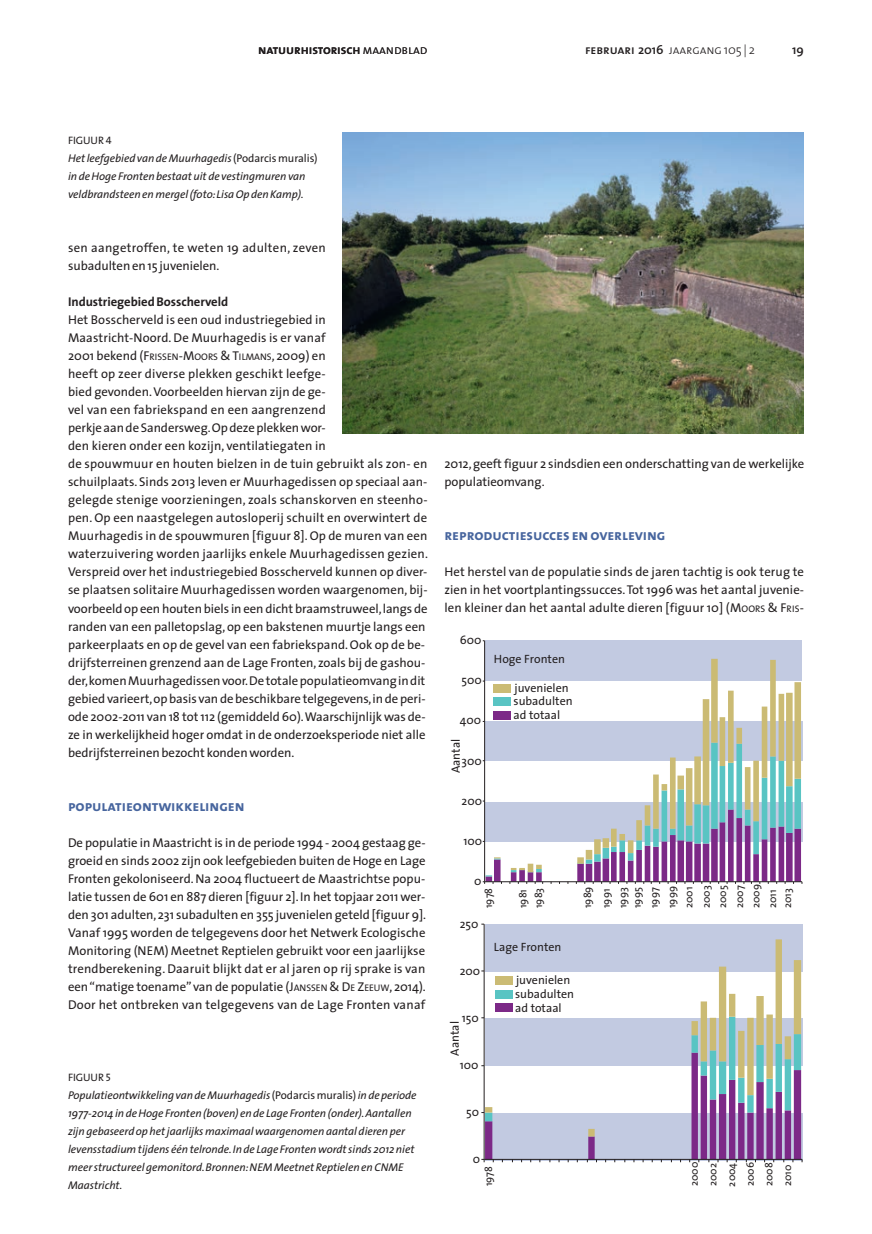
<style>
.page{position:relative;width:872px;height:1234px;background:#fff}
.page>*{position:absolute;margin:0;border:0;box-sizing:border-box;transform-origin:0 0}
.t1{font:15px "The Sans Bold Caps";letter-spacing:-.005em;color:#47659e}
.t2{font:12.75px/18px "The Sans";letter-spacing:.005em;color:#231f20}
.t3{font:12.75px "The Sans Semi Bold Caps";letter-spacing:-.005em;color:#231f20}
.t4{font:700 12.75px "The Sans";letter-spacing:-.005em;color:#231f20}
.t5{font:600 12.75px "The Sans";color:#231f20}
.t6{font:12px/13.8px "The Sans";color:#231f20}
.t7{font:italic 11.25px/18px "The Sans";letter-spacing:-.005em;color:#231f20}
.t8{font:10.8px "The Sans Caps";letter-spacing:-.005em;color:#231f20}
.t9{font:10.5px/18.8px "The Sans";color:#231f20}
.t10{font:9.6px "The Sans";letter-spacing:.005em;color:#231f20}
.s1{font-family:"The Sans Light Caps"}
.s2{font-family:"The Sans";font-weight:600}
.s3{font-family:"The Sans";font-weight:300}
.s4{font-style:normal}
.s5{font-size:12.75px}
.s6{font-style:inherit}
.s7{font-size:9.6px}
</style>
<div class="page">
<div style="left:485px;top:640px;width:317px;height:41px;background:#c2cae1"></div>
<div style="left:484px;top:923px;width:318px;height:48px;background:#c2cae1"></div>
<svg style="left:494px;top:658px;width:307px;height:84px"></svg>
<hr style="left:484px;top:640px;width:1px;height:241px;background:#231f20">
<svg style="left:483px;top:742px;width:319px;height:141px"></svg>
<svg style="left:485px;top:939px;width:316px;height:77px"></svg>
<hr style="left:484px;top:923px;width:1px;height:236px;background:#231f20">
<svg style="left:481px;top:1016px;width:321px;height:145px"></svg>
<div style="left:495px;top:975px;width:17px;height:9px;background:#cbbb74"></div>
<div style="left:495px;top:989px;width:17px;height:9px;background:#59c4c3"></div>
<div style="left:495px;top:1003px;width:17px;height:8px;background:#7c2987"></div>
<div style="left:494px;top:683px;width:17px;height:9px;background:#cbbb74"></div>
<div style="left:494px;top:697px;width:17px;height:8px;background:#59c4c3"></div>
<div style="left:494px;top:711px;width:17px;height:8px;background:#7c2987"></div>
<img style="left:342px;top:132px;width:462px;height:301px">
<p class="t3" style="left:258px;top:39px;width:171px">natuurhistorisch<span class="s1">maandblad</span></p>
<p class="t3" style="left:585px;top:39px;width:171px">februari <span class="s2">2016</span> <span class="s1">jaargang</span> <span class="s3">105 | 2</span></p>
<p class="t5" style="left:792px;top:39px;width:13px">19</p>
<p class="t8" style="left:68px;top:131px;width:45px">FIGUUR 4</p>
<p class="t7" style="left:68px;top:149px;width:251px">Het leefgebied van de Muurhagedis <span class="s4">(Podarcis muralis) </span>in de Hoge Fronten bestaat uit de vestingmuren van veldbrandsteen en mergel (foto: Lisa Op den Kamp).</p>
<p class="t2" style="left:68px;top:238px;width:259px">sen aangetroffen, te weten 19 adulten, zeven subadulten en 15 juvenielen.</p>
<p class="t4" style="left:68px;top:291px;width:162px">Industriegebied Bosscherveld</p>
<p class="t2" style="left:68px;top:310px;width:259px">Het Bosscherveld is een oud industriegebied in<br>Maastricht-Noord. De Muurhagedis is er vanaf</p>
<p class="t10" style="left:68px;top:349px;width:259px"><span class="s5">2001 bekend (</span><span class="s5">F</span>RISSEN<span class="s5">-M</span>OORS <span class="s5">&amp; T</span>ILMANS<span class="s5">, 2009</span><span class="s5">) en</span></p>
<p class="t2" style="left:68px;top:364px;width:361px">heeft op zeer diverse plekken geschikt leefge-<br>bied gevonden. Voorbeelden hiervan zijn de ge-<br>vel van een fabriekspand en een aangrenzend<br>perkje aan de Sandersweg. Op deze plekken wor-<br>den kieren onder een kozijn, ventilatiegaten in<br>de spouwmuur en houten bielzen in de tuin gebruikt als zon- en schuilplaats. Sinds 2013 leven er Muurhagedissen op speciaal aan&shy;gelegde stenige voorzieningen, zoals schanskorven en steenho&shy;pen. Op een naastgelegen autosloperij schuilt en overwintert de Muurhagedis in de spouwmuren [figuur 8]. Op de muren van een waterzuivering worden jaarlijks enkele Muurhagedissen gezien.<br>Verspreid over het industriegebied Bosscherveld kunnen op diver&shy;se plaatsen solitaire Muurhagedissen worden waargenomen, bij&shy;voorbeeld op een houten biels in een dicht braamstruweel, langs de randen van een palletopslag, op een bakstenen muurtje langs een parkeerplaats en op de gevel van een fabriekspand. Ook op de be&shy;drijfsterreinen grenzend aan de Lage Fronten, zoals bij de gashou&shy;der, komen Muurhagedissen voor. De totale populatieomvang in dit gebied varieert, op basis van de beschikbare telgegevens, in de peri&shy;ode 2002-2011 van 18 tot 112 (gemiddeld 60). Waarschijnlijk was de&shy;ze in werkelijkheid hoger omdat in de onderzoeksperiode niet alle bedrijfsterreinen bezocht konden worden.</p>
<p class="t1" style="left:68px;top:792px;width:178px">populatieontwikkelingen</p>
<p class="t2" style="left:68px;top:832px;width:359px;text-align:justify">De populatie in Maastricht is in de periode 1994 - 2004 gestaag ge&shy;groeid en sinds 2002 zijn ook leefgebieden buiten de Hoge en Lage Fronten gekoloniseerd. Na 2004 fluctueert de Maastrichtse popu&shy;latie tussen de 601 en 887 dieren [figuur 2]. In het topjaar 2011 wer&shy;den 301 adulten, 231 subadulten en 355 juvenielen geteld [figuur 9].<br>Vanaf 1995 worden de telgegevens door het Netwerk Ecologische Monitoring (NEM) Meetnet Reptielen gebruikt voor een jaarlijkse trendberekening. Daaruit blijkt dat er al jaren op rij sprake is van een “matige toename” van de populatie (<span class="s6">J</span><span class="s7">ANSSEN</span> <span class="s6">&amp; D</span><span class="s7">E</span> <span class="s6">Z</span><span class="s7">EEUW</span>, 2014).<br>Door het ontbreken van telgegevens van de Lage Fronten vanaf</p>
<p class="t8" style="left:68px;top:1067px;width:44px">FIGUUR 5</p>
<p class="t7" style="left:68px;top:1085px;width:350px">Populatieontwikkeling van de Muurhagedis <span class="s4">(Podarcis muralis)</span> in de periode 1977-2014 in de Hoge Fronten (boven) en de Lage Fronten (onder). Aantallen zijn gebaseerd op het jaarlijks maximaal waargenomen aantal dieren per levensstadium tijdens één telronde. In de Lage Fronten wordt sinds 2012 niet meer structureel gemonitord. Bronnen: NEM Meetnet Reptielen en CNME Maastricht.</p>
<p class="t2" style="left:444px;top:454px;width:361px">2012, geeft figuur 2 sindsdien een onderschatting van de werkelijke populatieomvang.</p>
<p class="t1" style="left:444px;top:522px;width:222px">reproductiesucces en overleving</p>
<p class="t2" style="left:444px;top:562px;width:361px;text-align:justify">Het herstel van de populatie sinds de jaren tachtig is ook terug te zien in het voortplantingssucces. Tot 1996 was het aantal juvenie&shy;len kleiner dan het aantal adulte dieren [figuur 10] (<span class="s6">M</span><span class="s7">OORS</span> <span class="s6">&amp; F</span><span class="s7">RIS</span><span class="s6">-</span></p>
<p class="t6" style="left:460px;top:632px;width:23px">600</p>
<p class="t6" style="left:461px;top:672px;width:22px">500</p>
<p class="t6" style="left:460px;top:713px;width:23px">400</p>
<p class="t6" style="left:448px;top:773px;width:36px;rotate:-90deg">Aantal</p>
<p class="t6" style="left:461px;top:753px;width:22px">300</p>
<p class="t6" style="left:461px;top:793px;width:22px">200</p>
<p class="t6" style="left:494px;top:651px;width:73px">Hoge Fronten</p>
<p class="t6" style="left:513px;top:680px;width:61px">juvenielen subadulten ad totaal</p>
<p class="t6" style="left:463px;top:833px;width:20px">100</p>
<p class="t6" style="left:474px;top:873px;width:9px">0</p>
<p class="t9" style="left:479px;top:907px;width:22px;rotate:-90deg">1978</p>
<p class="t9" style="left:515px;top:907px;width:22px;line-height:15.8px;rotate:-90deg">1981<br>1983</p>
<p class="t9" style="left:578px;top:907px;width:23px;rotate:-90deg">1989<br>1991</p>
<p class="t9" style="left:615px;top:907px;width:22px;line-height:14.2px;rotate:-90deg">1993<br>1995</p>
<p class="t9" style="left:645px;top:907px;width:24px;line-height:17.2px;rotate:-90deg">1997<br>1999<br>2001<br>2003</p>
<p class="t9" style="left:714px;top:908px;width:26px;line-height:16.6px;rotate:-90deg">2005<br>2007<br>2009<br>2011</p>
<p class="t9" style="left:778px;top:907px;width:21px;rotate:-90deg">2013</p>
<p class="t6" style="left:460px;top:916px;width:20px">250</p>
<p class="t6" style="left:460px;top:963px;width:22px">200</p>
<p class="t6" style="left:462px;top:1010px;width:19px">150</p>
<p class="t6" style="left:447px;top:1055px;width:36px;rotate:-90deg">Aantal</p>
<p class="t6" style="left:460px;top:1057px;width:20px">100</p>
<p class="t6" style="left:494px;top:939px;width:69px">Lage Fronten</p>
<p class="t6" style="left:515px;top:972px;width:61px">juvenielen subadulten ad totaal</p>
<p class="t6" style="left:466px;top:1104px;width:14px">50</p>
<p class="t6" style="left:473px;top:1151px;width:9px">0</p>
<p class="t9" style="left:479px;top:1185px;width:22px;rotate:-90deg">1978</p>
<p class="t9" style="left:684px;top:1186px;width:26px;rotate:-90deg">2000<br>2002<br>2004<br>2006<br>2008<br>2010</p>
</div>
